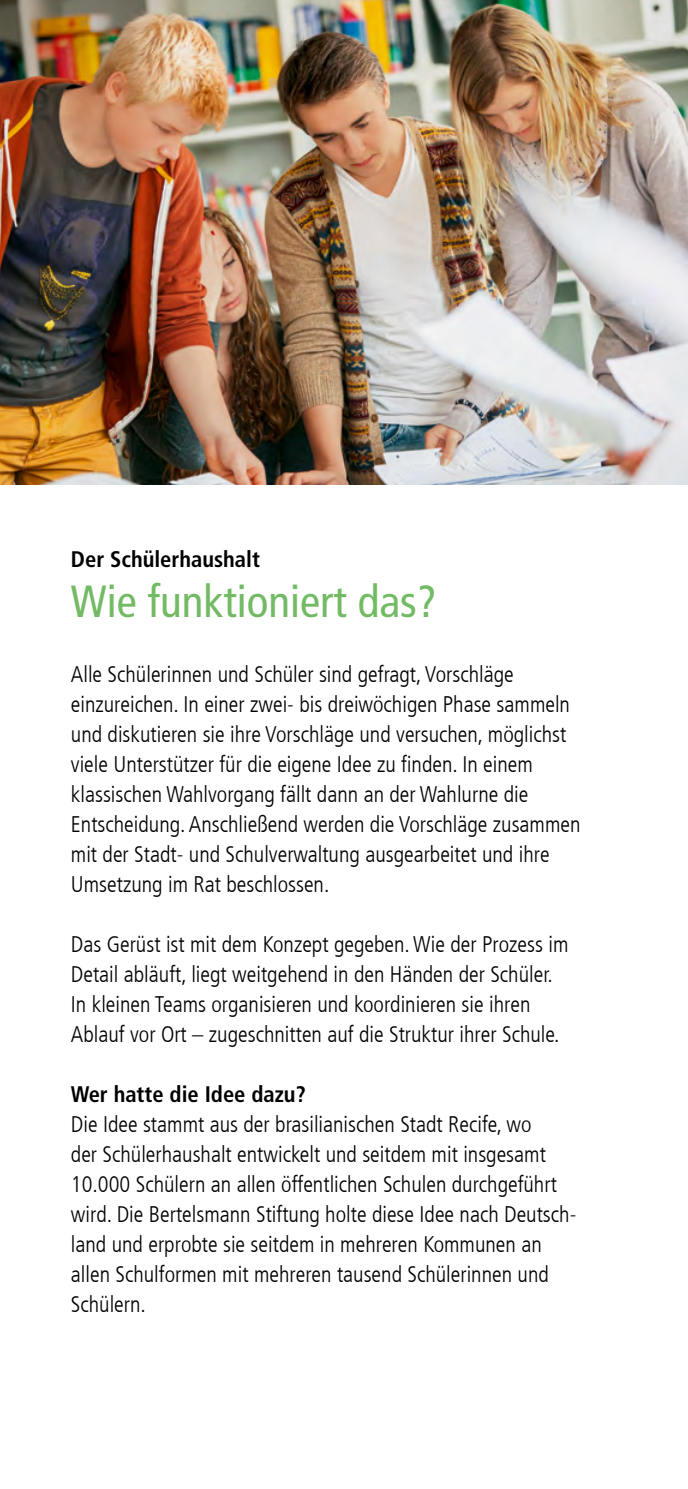
<style>
.page{position:relative;width:688px;height:1489px;background:#fff}
.page>*{position:absolute;margin:0;border:0;box-sizing:border-box;transform-origin:0 0}
.Head{font:condensed 45px "Frutiger LT Com";color:#72ba63}
.Fließ{font:300 condensed 22.5px/30px "Frutiger LT Com";color:#000}
.bold{font:700 condensed 22.5px "Frutiger LT Com";color:#000}
</style>
<div class="page">
<img style="left:0;top:0;width:687px;height:485px">
<p class="bold" style="left:71px;top:545px;width:190px">Der Schülerhaushalt</p>
<p class="Head" style="left:71px;top:574px;width:367px">Wie funktioniert das?</p>
<p class="Fließ" style="left:71px;top:659px;width:511px">Alle Schülerinnen und Schüler sind gefragt, Vorschläge einzureichen. In einer zwei- bis dreiwöchigen Phase sammeln und diskutieren sie ihre Vorschläge und versuchen, möglichst viele Unterstützer für die eigene Idee zu finden. In einem klassischen Wahlvorgang fällt dann an der Wahlurne die Entscheidung. Anschließend werden die Vorschläge zusammen mit der Stadt- und Schulverwaltung ausgearbeitet und ihre Umsetzung im Rat beschlossen.</p>
<p class="Fließ" style="left:71px;top:929px;width:499px">Das Gerüst ist mit dem Konzept gegeben. Wie der Prozess im Detail abläuft, liegt weitgehend in den Händen der Schüler.<br>In kleinen Teams organisieren und koordinieren sie ihren Ablauf vor Ort – zugeschnitten auf die Struktur ihrer Schule.</p>
<p class="bold" style="left:71px;top:1080px;width:236px">Wer hatte die Idee dazu?</p>
<p class="Fließ" style="left:71px;top:1109px;width:506px">Die Idee stammt aus der brasilianischen Stadt Recife, wo<br>der Schülerhaushalt entwickelt und seitdem mit insgesamt 10.000 Schülern an allen öffentlichen Schulen durchgeführt wird. Die Bertelsmann Stiftung holte diese Idee nach Deutsch&shy;land und erprobte sie seitdem in mehreren Kommunen an allen Schulformen mit mehreren tausend Schülerinnen und Schülern.</p>
</div>
